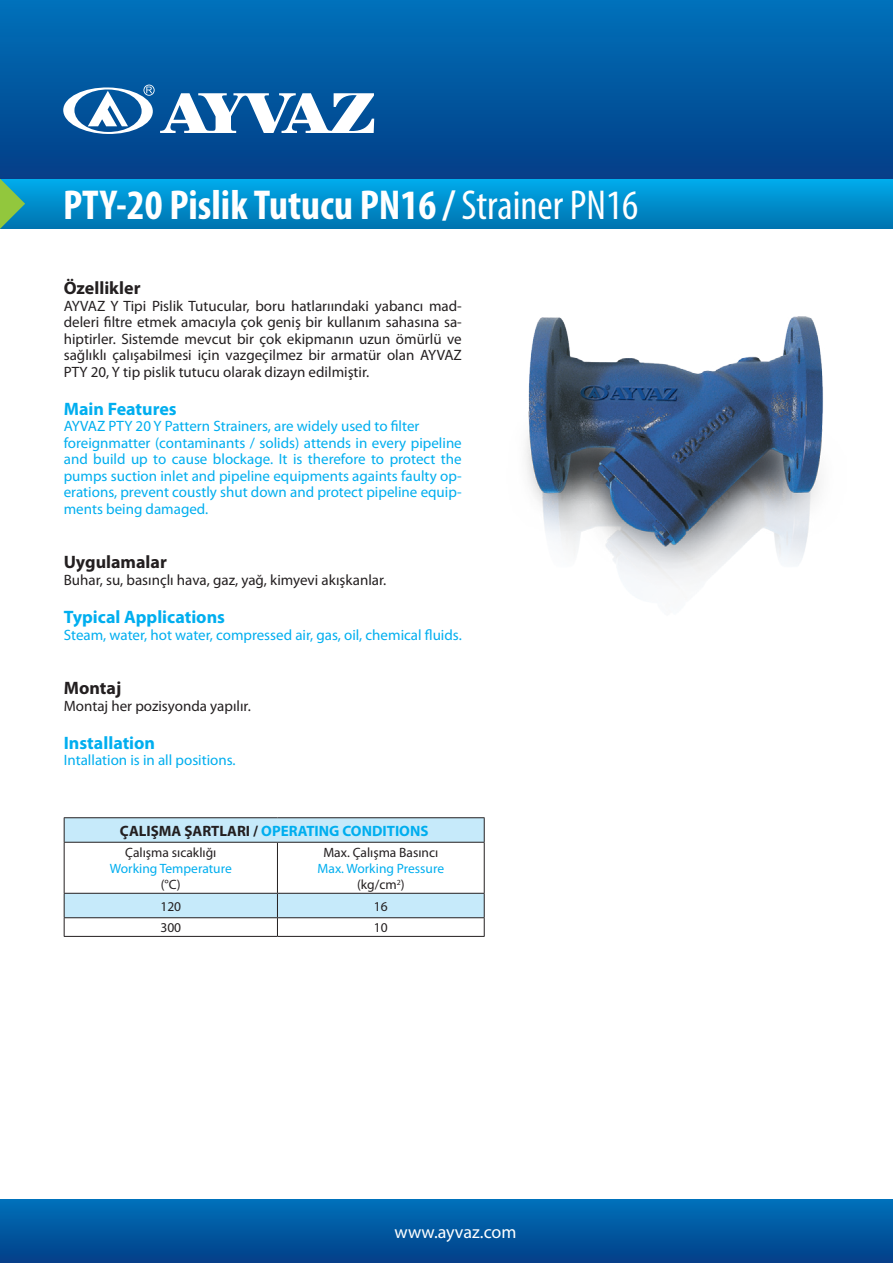
<style>
.page{position:relative;width:893px;height:1263px;background:#fff}
.page>*{position:absolute;margin:0;border:0;box-sizing:border-box;transform-origin:0 0}
.t1{font:700 condensed 42px "Myriad Pro";color:#fff}
.t2{font:700 18px "Myriad Pro";color:#00aeef}
.t3{font:700 18px "Myriad Pro";color:#231f20}
.t4{font:18px "Myriad Pro";color:#fff}
.t5{font:15px/16.5px "Myriad Pro";color:#00aeef;text-align:justify}
.t6{font:15px/16.5px "Myriad Pro";color:#231f20;text-align:justify}
.t7{font:700 15px "Myriad Pro";color:#00aeef}
.t8{font:13.5px "Myriad Pro";color:#231f20}
.t9{font:13.5px "Myriad Pro";color:#00aeef}
.s1{font-weight:400}
.s2{color:#231f20}
</style>
<div class="page">
<div style="left:0;top:1199px;width:893px;height:64px;background:linear-gradient(to bottom,#0071ba,#033f88)"></div>
<div style="left:0;top:179px;width:893px;height:49px;background:linear-gradient(to bottom,#00abec,#0073af)"></div>
<svg style="left:0;top:179px;width:25px;height:50px"></svg>
<div style="left:0;top:0;width:893px;height:179px;background:linear-gradient(to bottom,#0071ba,#033e87)"></div>
<svg style="left:63px;top:85px;width:311px;height:49px"></svg>
<hr style="left:64px;top:817px;width:213px;height:1px;background:#231f20">
<hr style="left:277px;top:817px;width:208px;height:1px;background:#231f20">
<svg style="left:64px;top:818px;width:421px;height:118px"></svg>
<hr style="left:64px;top:936px;width:213px;height:1px;background:#231f20">
<hr style="left:277px;top:936px;width:208px;height:1px;background:#231f20">
<img style="left:525px;top:317px;width:298px;height:266px">
<p class="t1" style="left:63px;top:179px;width:577px">PTY-20 Pislik Tutucu PN16 / <span class="s1">Strainer PN16</span></p>
<p class="t3" style="left:64px;top:276px;width:78px">Özellikler</p>
<p class="t6" style="left:64px;top:297px;width:399px">AYVAZ Y Tipi Pislik Tutucular, boru hatlarıındaki yabancı mad&shy;deleri filtre etmek amacıyla çok geniş bir kullanım sahasına sa&shy;hiptirler. Sistemde mevcut bir çok ekipmanın uzun ömürlü ve sağlıklı çalışabilmesi için vazgeçilmez bir armatür olan AYVAZ PTY 20, Y tip pislik tutucu olarak dizayn edilmiştir.</p>
<p class="t2" style="left:64px;top:397px;width:114px">Main Features</p>
<p class="t5" style="left:64px;top:418px;width:357px">AYVAZ PTY 20 Y Pattern Strainers, are widely used to filter</p>
<p class="t5" style="left:64px;top:434px;width:400px">foreignmatter (contaminants / solids) attends in every pipeline and build up to cause blockage. It is therefore to protect the pumps suction inlet and pipeline equipments againts faulty op&shy;erations, prevent coustly shut down and protect pipeline equip&shy;ments being damaged.</p>
<p class="t3" style="left:64px;top:551px;width:105px">Uygulamalar</p>
<p class="t6" style="left:64px;top:571px;width:324px">Buhar, su, basınçlı hava, gaz, yağ, kimyevi akışkanlar.</p>
<p class="t2" style="left:64px;top:605px;width:163px">Typical Applications</p>
<p class="t5" style="left:64px;top:626px;width:399px">Steam, water, hot water, compressed air, gas, oil, chemical fluids.</p>
<p class="t3" style="left:64px;top:676px;width:59px">Montaj</p>
<p class="t6" style="left:64px;top:697px;width:189px">Montaj her pozisyonda yapılır.</p>
<p class="t2" style="left:64px;top:731px;width:93px">Installation</p>
<p class="t5" style="left:64px;top:752px;width:173px">Intallation is in all positions.</p>
<p class="t7" style="left:120px;top:821px;width:310px"><span class="s2">ÇALIŞMA ŞARTLARI /</span> OPERATING CONDITIONS</p>
<p class="t8" style="left:125px;top:844px;width:93px">Çalışma sıcaklığı</p>
<p class="t9" style="left:110px;top:860px;width:123px">Working Temperature</p>
<p class="t8" style="left:161px;top:876px;width:22px">(°C)</p>
<p class="t8" style="left:323px;top:844px;width:117px">Max. Çalışma Basıncı</p>
<p class="t9" style="left:318px;top:860px;width:128px">Max. Working Pressure</p>
<p class="t8" style="left:357px;top:876px;width:49px">(kg/cm<sup>2</sup>)</p>
<p class="t8" style="left:160px;top:898px;width:22px">120</p>
<p class="t8" style="left:374px;top:898px;width:15px">16</p>
<p class="t8" style="left:160px;top:919px;width:22px">300</p>
<p class="t8" style="left:374px;top:919px;width:15px">10</p>
<p class="t4" style="left:395px;top:1221px;width:123px">www.ayvaz.com</p>
</div>
